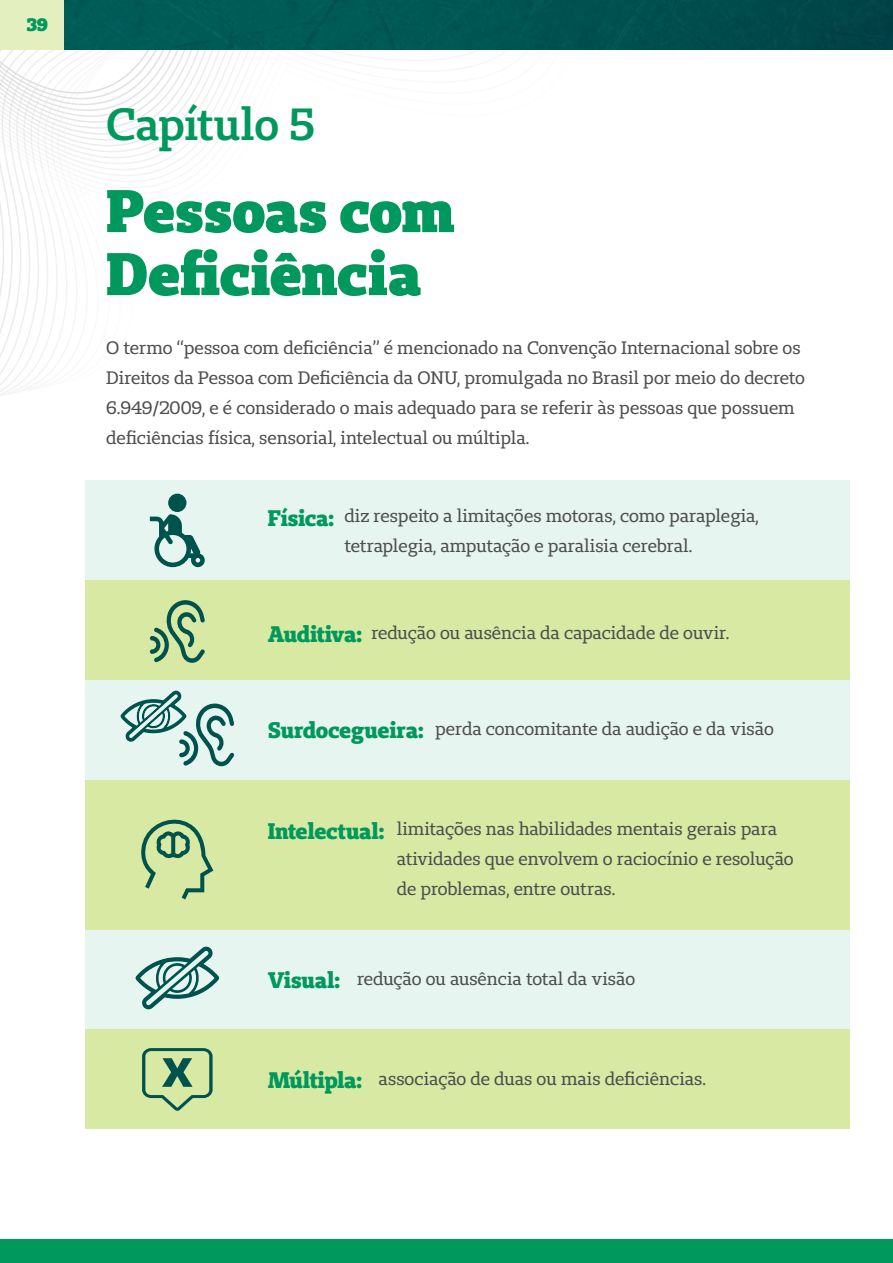
<style>
.page{position:relative;width:893px;height:1263px;background:#fff}
.page>*{position:absolute;margin:0;border:0;box-sizing:border-box;transform-origin:0 0}
.t1{font:900 60px/63px "Unimed Slab";letter-spacing:-.01em;color:#00985c}
.t2{font:600 45px "Unimed Slab";letter-spacing:-.01em;color:#00985c}
.t3{font:800 22.5px "Unimed Slab";letter-spacing:-.015em;color:#00985c}
.t4{font:800 22.5px "Unimed Slab";letter-spacing:-.035em;color:#00985c}
.t5{font:18px/30px "Unimed Slab";letter-spacing:-.005em;color:#4d4d4f}
.t6{font:900 18px "Unimed Slab";color:#00985c}
.s1{font-weight:800;font-size:22.5px;color:#00985c}
</style>
<div class="page">
<svg style="left:0;top:218px;width:86px;height:394px"></svg>
<svg style="left:0;top:153px;width:161px;height:58px"></svg>
<svg style="left:21px;top:163px;width:153px;height:6px"></svg>
<svg style="left:13px;top:158px;width:169px;height:5px"></svg>
<svg style="left:5px;top:153px;width:183px;height:5px"></svg>
<svg style="left:0;top:50px;width:272px;height:99px"></svg>
<img style="left:64px;top:0;width:829px;height:50px">
<div style="left:0;top:0;width:64px;height:50px;background:#e4efc0"></div>
<div style="left:0;top:1239px;width:893px;height:24px;background:#00985c"></div>
<div style="left:86px;top:480px;width:764px;height:100px;background:#e6f5ef"></div>
<div style="left:86px;top:580px;width:764px;height:100px;background:#d8e9a4"></div>
<div style="left:86px;top:680px;width:764px;height:100px;background:#e6f5ef"></div>
<div style="left:86px;top:930px;width:764px;height:99px;background:#e6f5ef"></div>
<div style="left:86px;top:1029px;width:764px;height:100px;background:#d8e9a4"></div>
<div style="left:86px;top:780px;width:764px;height:150px;background:#d8e9a4"></div>
<div style="left:168px;top:494px;width:18px;height:18px;background:#00524d;border-radius:50%"></div>
<svg style="left:150px;top:514px;width:55px;height:53px"></svg>
<svg style="left:150px;top:600px;width:55px;height:63px;background:#96bb89"></svg>
<svg style="left:120px;top:690px;width:114px;height:76px"></svg>
<svg style="left:135px;top:946px;width:84px;height:64px"></svg>
<svg style="left:137px;top:801px;width:76px;height:98px;background:#b3cf95"></svg>
<svg style="left:142px;top:1048px;width:71px;height:63px;background:#9ec08c"></svg>
<p class="t6" style="left:27px;top:13px;width:23px">39</p>
<h2 class="t2" style="left:106px;top:95px;width:211px">Capítulo 5</h2>
<h1 class="t1" style="left:106px;top:178px;width:350px">Pessoas com<br>Deficiência</h1>
<p class="t5" style="left:106px;top:333px;width:700px">O termo “pessoa com deficiência” é mencionado na Convenção Internacional sobre os Direitos da Pessoa com Deficiência da ONU, promulgada no Brasil por meio do decreto 6.949/2009, e é considerado o mais adequado para se referir às pessoas que possuem deficiências física, sensorial, intelectual ou múltipla.</p>
<p class="t3" style="left:268px;top:503px;width:68px">Física:</p>
<p class="t5" style="left:344px;top:501px;width:416px">diz respeito a limitações motoras, como paraplegia, tetraplegia, amputação e paralisia cerebral.</p>
<p class="t5" style="left:268px;top:617px;width:463px"><span class="s1">Auditiva:</span> redução ou ausência da capacidade de ouvir.</p>
<p class="t3" style="left:268px;top:715px;width:157px">Surdocegueira:</p>
<p class="t5" style="left:435px;top:713px;width:340px">perda concomitante da audição e da visão</p>
<p class="t3" style="left:268px;top:816px;width:118px">Intelectual:</p>
<p class="t5" style="left:397px;top:814px;width:398px">limitações nas habilidades mentais gerais para atividades que envolvem o raciocínio e resolução de problemas, entre outras.</p>
<p class="t3" style="left:268px;top:965px;width:74px">Visual:</p>
<p class="t5" style="left:357px;top:963px;width:280px">redução ou ausência total da visão</p>
<p class="t4" style="left:268px;top:1065px;width:96px">Múltipla:</p>
<p class="t5" style="left:379px;top:1063px;width:329px">associação de duas ou mais deficiências.</p>
</div>
